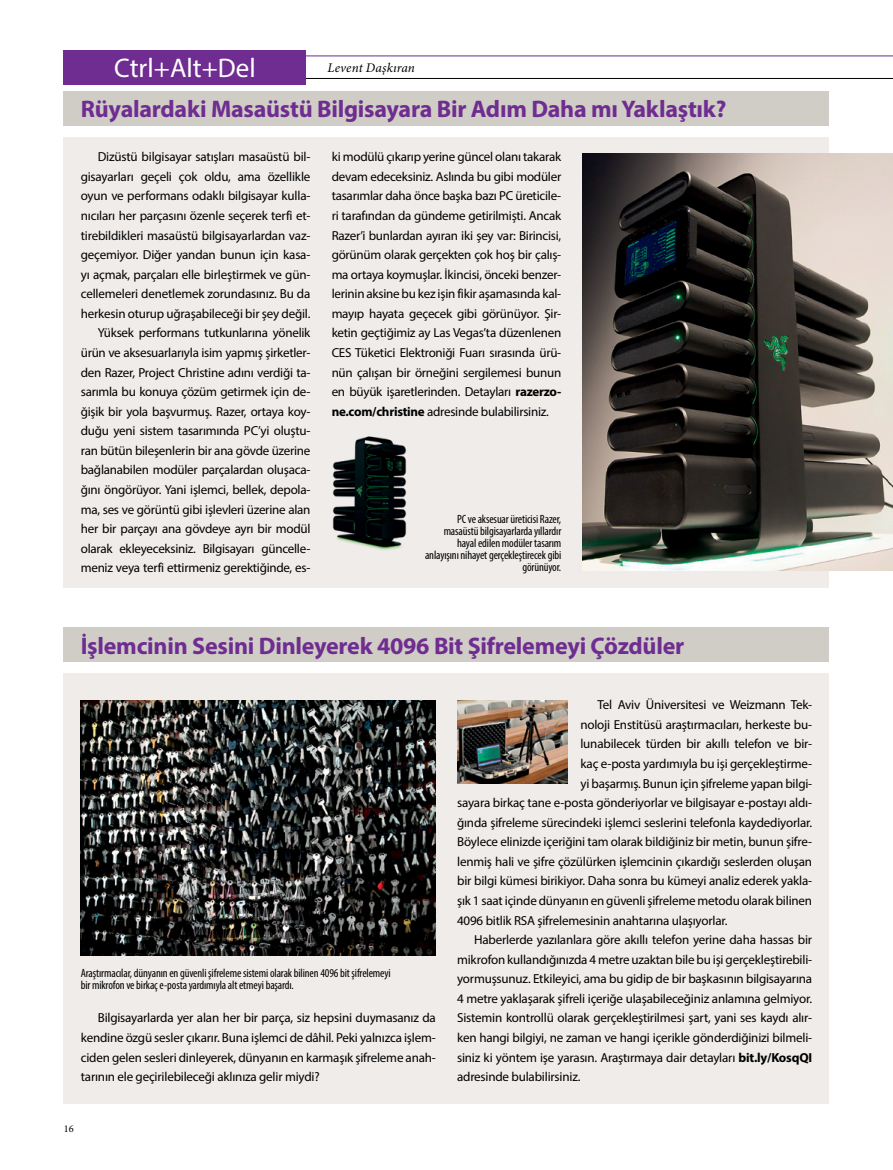
<style>
.page{position:relative;width:893px;height:1170px;background:#fff}
.page>*{position:absolute;margin:0;border:0;box-sizing:border-box;transform-origin:0 0}
.t1{font:27px "Myriad Pro";color:#fff}
.t2{font:700 24px "Myriad Pro";letter-spacing:-.01em;color:#6f2c91}
.t3{font:italic 13.2px "Minion Pro";letter-spacing:.01em;color:#000}
.t4{font:13.05px/19.5px "Myriad Pro";letter-spacing:-.015em;color:#000;text-align:justify}
.t5{font:condensed 12px/12px "Myriad Pro";letter-spacing:-.01em;color:#000}
.t6{font:10.35px "Minion Pro";color:#000}
.s1{font-weight:700}
</style>
<div class="page">
<div style="left:64px;top:137px;width:765px;height:451px;background:#efecea"></div>
<div style="left:64px;top:673px;width:765px;height:430px;background:#efecea"></div>
<div style="left:64px;top:627px;width:765px;height:34px;background:#cfcdc5"></div>
<div style="left:64px;top:91px;width:765px;height:34px;background:#cfcdc5"></div>
<img style="left:81px;top:700px;width:355px;height:255px">
<img style="left:457px;top:700px;width:111px;height:83px">
<img style="left:583px;top:153px;width:310px;height:417px">
<img style="left:332px;top:436px;width:75px;height:114px">
<hr style="left:64px;top:56px;width:829px;height:1px;background:#6f2c91">
<hr style="left:64px;top:78px;width:829px;height:1px;background:#000">
<div style="left:64px;top:50px;width:242px;height:34px;background:#6f2c91"></div>
<h1 class="t1" style="left:114px;top:52px;width:143px">Ctrl+Alt+Del</h1>
<p class="t3" style="left:327px;top:58px;width:89px">Levent Daşkıran</p>
<h2 class="t2" style="left:81px;top:94px;width:647px">Rüyalardaki Masaüstü Bilgisayara Bir Adım Daha mı Yaklaştık?</h2>
<p class="t4" style="left:81px;top:147px;width:231px;text-align:right">Dizüstü bilgisayar satışları masaüstü bil&shy;gisayarları geçeli çok oldu, ama özellikle oyun ve performans odaklı bilgisayar kulla&shy;nıcıları her parçasını özenle seçerek terfi et&shy;tirebildikleri masaüstü bilgisayarlardan vaz&shy;geçemiyor. Diğer yandan bunun için kasa&shy;yı açmak, parçaları elle birleştirmek ve gün&shy;cellemeleri denetlemek zorundasınız. Bu da herkesin oturup uğraşabileceği bir şey değil.<br>Yüksek performans tutkunlarına yönelik ürün ve aksesuarlarıyla isim yapmış şirketler&shy;den Razer, Project Christine adını verdiği ta&shy;sarımla bu konuya çözüm getirmek için de&shy;ğişik bir yola başvurmuş. Razer, ortaya koy&shy;duğu yeni sistem tasarımında PC’yi oluştu&shy;ran bütün bileşenlerin bir ana gövde üzerine bağlanabilen modüler parçalardan oluşaca&shy;ğını öngörüyor. Yani işlemci, bellek, depola&shy;ma, ses ve görüntü gibi işlevleri üzerine alan her bir parçayı ana gövdeye ayrı bir modül olarak ekleyeceksiniz. Bilgisayarı güncelle&shy;meniz veya terfi ettirmeniz gerektiğinde, es-</p>
<p class="t4" style="left:332px;top:147px;width:231px">ki modülü çıkarıp yerine güncel olanı takarak devam edeceksiniz. Aslında bu gibi modüler tasarımlar daha önce başka bazı PC üreticile&shy;ri tarafından da gündeme getirilmişti. Ancak Razer’i bunlardan ayıran iki şey var: Birincisi, görünüm olarak gerçekten çok hoş bir çalış&shy;ma ortaya koymuşlar. İkincisi, önceki benzer&shy;lerinin aksine bu kez işin fikir aşamasında kal&shy;mayıp hayata geçecek gibi görünüyor. Şir&shy;ketin geçtiğimiz ay Las Vegas’ta düzenlenen CES Tüketici Elektroniği Fuarı sırasında ürü&shy;nün çalışan bir örneğini sergilemesi bunun en büyük işaretlerinden. Detayları <span class="s1">razerzo&shy;ne.com/christine</span> adresinde bulabilirsiniz.</p>
<p class="t5" style="left:425px;top:512px;width:138px;text-align:right">PC ve aksesuar üreticisi Razer, masaüstü bilgisayarlarda yıllardır hayal edilen modüler tasarım anlayışını nihayet gerçekleştirecek gibi görünüyor.</p>
<h2 class="t2" style="left:81px;top:629px;width:605px">İşlemcinin Sesini Dinleyerek 4096 Bit Şifrelemeyi Çözdüler</h2>
<p class="t5" style="left:81px;top:966px;width:311px">Araştırmacılar, dünyanın en güvenli şifreleme sistemi olarak bilinen 4096 bit şifrelemeyi bir mikrofon ve birkaç e-posta yardımıyla alt etmeyi başardı.</p>
<p class="t4" style="left:81px;top:1007px;width:357px;text-indent:17px">Bilgisayarlarda yer alan her bir parça, siz hepsini duymasanız da kendine özgü sesler çıkarır. Buna işlemci de dâhil. Peki yalnızca işlem&shy;ciden gelen sesleri dinleyerek, dünyanın en karmaşık şifreleme anah&shy;tarının ele geçirilebileceği aklınıza gelir miydi?</p>
<p class="t6" style="left:64px;top:1121px;width:11px">16</p>
<p class="t4" style="left:597px;top:694px;width:216px">Tel Aviv Üniversitesi ve Weizmann Tek-</p>
<p class="t4" style="left:580px;top:714px;width:233px">noloji Enstitüsü araştırmacıları, herkeste bu-</p>
<p class="t4" style="left:580px;top:734px;width:233px">lunabilecek türden bir akıllı telefon ve bir-</p>
<p class="t4" style="left:580px;top:753px;width:233px">kaç e-posta yardımıyla bu işi gerçekleştirme-</p>
<p class="t4" style="left:580px;top:773px;width:233px">yi başarmış. Bunun için şifreleme yapan bilgi-</p>
<p class="t4" style="left:457px;top:792px;width:357px">sayara birkaç tane e-posta gönderiyorlar ve bilgisayar e-postayı aldı-</p>
<p class="t4" style="left:457px;top:812px;width:357px">ğında şifreleme sürecindeki işlemci seslerini telefonla kaydediyorlar.</p>
<p class="t4" style="left:457px;top:831px;width:357px">Böylece elinizde içeriğini tam olarak bildiğiniz bir metin, bunun şifre-</p>
<p class="t4" style="left:457px;top:851px;width:357px">lenmiş hali ve şifre çözülürken işlemcinin çıkardığı seslerden oluşan</p>
<p class="t4" style="left:457px;top:870px;width:357px">bir bilgi kümesi birikiyor. Daha sonra bu kümeyi analiz ederek yakla-</p>
<p class="t4" style="left:457px;top:890px;width:357px">şık 1 saat içinde dünyanın en güvenli şifreleme metodu olarak bilinen</p>
<p class="t4" style="left:457px;top:910px;width:272px">4096 bitlik RSA şifrelemesinin anahtarına ulaşıyorlar.</p>
<p class="t4" style="left:474px;top:929px;width:340px">Haberlerde yazılanlara göre akıllı telefon yerine daha hassas bir</p>
<p class="t4" style="left:457px;top:949px;width:357px">mikrofon kullandığınızda 4 metre uzaktan bile bu işi gerçekleştirebili-</p>
<p class="t4" style="left:457px;top:968px;width:357px">yormuşsunuz. Etkileyici, ama bu gidip de bir başkasının bilgisayarına</p>
<p class="t4" style="left:457px;top:988px;width:357px">4 metre yaklaşarak şifreli içeriğe ulaşabileceğiniz anlamına gelmiyor.</p>
<p class="t4" style="left:457px;top:1007px;width:357px">Sistemin kontrollü olarak gerçekleştirilmesi şart, yani ses kaydı alır-</p>
<p class="t4" style="left:457px;top:1027px;width:357px">ken hangi bilgiyi, ne zaman ve hangi içerikle gönderdiğinizi bilmeli-</p>
<p class="t4" style="left:457px;top:1047px;width:357px">siniz ki yöntem işe yarasın. Araştırmaya dair detayları <span class="s1">bit.ly/KosqQI</span></p>
<p class="t4" style="left:457px;top:1066px;width:125px">adresinde bulabilirsiniz.</p>
</div>
